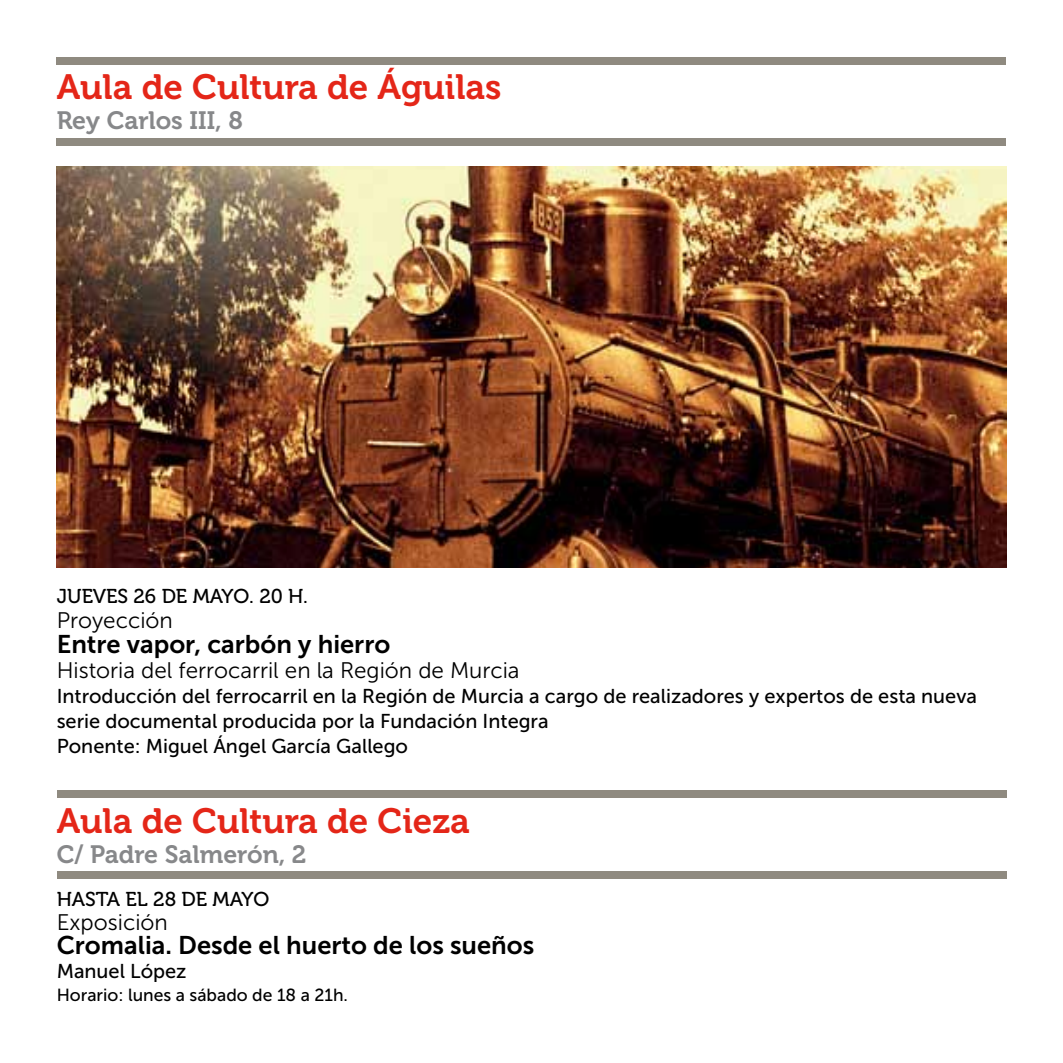
<style>
.page{position:relative;width:1063px;height:1063px;background:#fff}
.page>*{position:absolute;margin:0;border:0;box-sizing:border-box;transform-origin:0 0}
.t1{font:35px "Museo 700";color:#e42618}
.t2{font:25.5px "Museo Sans 700";color:#000}
.t3{font:25px "Museo 700";color:#87888a}
.t4{font:22.5px "Museo Sans 300";color:#000}
.t5{font:20px/25px "Museo Sans 500";color:#000}
.t6{font:20px "Museo 500";color:#000}
.t7{font:17.5px "Museo Sans 500";color:#000}
</style>
<div class="page">
<div style="left:57px;top:57px;width:949px;height:8px;background:#8f8a80"></div>
<div style="left:57px;top:138px;width:949px;height:8px;background:#8f8a80"></div>
<img style="left:57px;top:166px;width:949px;height:402px">
<div style="left:57px;top:790px;width:949px;height:8px;background:#8f8a80"></div>
<div style="left:57px;top:871px;width:949px;height:8px;background:#8f8a80"></div>
<h1 class="t1" style="left:57px;top:68px;width:446px">Aula de Cultura de Águilas</h1>
<p class="t3" style="left:57px;top:107px;width:188px">Rey Carlos III, 8</p>
<p class="t6" style="left:57px;top:585px;width:253px">JUEVES 26 DE MAYO. 20 H.</p>
<p class="t4" style="left:57px;top:608px;width:118px">Proyección</p>
<p class="t2" style="left:57px;top:630px;width:335px">Entre vapor, carbón y hierro</p>
<p class="t4" style="left:57px;top:658px;width:464px">Historia del ferrocarril en la Región de Murcia</p>
<p class="t5" style="left:57px;top:684px;width:922px">Introducción del ferrocarril en la Región de Murcia a cargo de realizadores y expertos de esta nueva serie documental producida por la Fundación Integra<br>Ponente: Miguel Ángel García Gallego</p>
<h1 class="t1" style="left:57px;top:801px;width:415px">Aula de Cultura de Cieza</h1>
<p class="t3" style="left:57px;top:840px;width:251px">C/ Padre Salmerón, 2</p>
<p class="t6" style="left:57px;top:888px;width:214px">HASTA EL 28 DE MAYO</p>
<p class="t4" style="left:57px;top:910px;width:113px">Exposición</p>
<p class="t2" style="left:57px;top:931px;width:479px">Cromalia. Desde el huerto de los sueños</p>
<p class="t5" style="left:57px;top:958px;width:131px">Manuel López</p>
<p class="t7" style="left:57px;top:986px;width:293px">Horario: lunes a sábado de 18 a 21h.</p>
</div>
